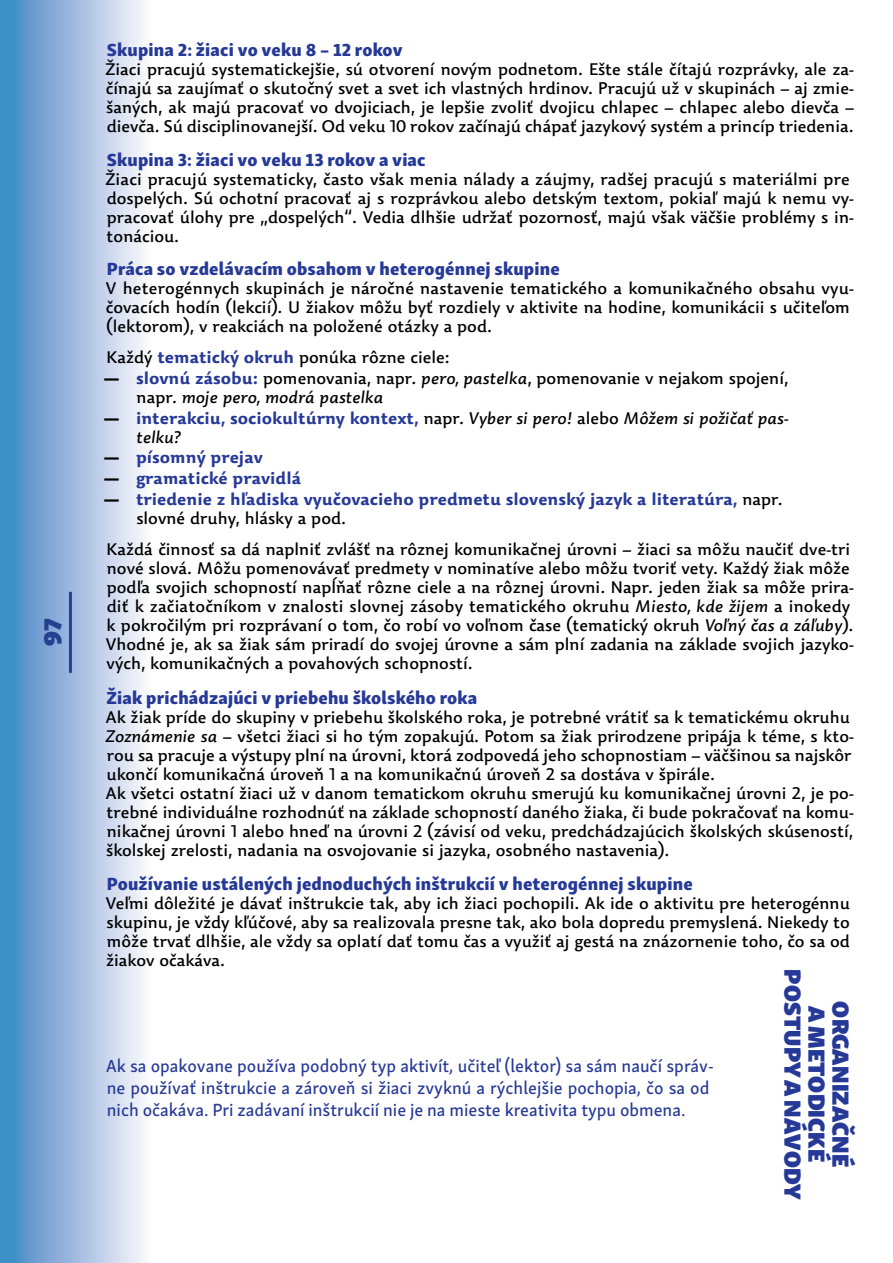
<style>
.page{position:relative;width:893px;height:1263px;background:#fff}
.page>*{position:absolute;margin:0;border:0;box-sizing:border-box;transform-origin:0 0}
.t1{font:25.5px "Skolar Sans Latn Bl";color:#25408f}
.t2{font:24px/48px "Skolar Sans Latn Bl";letter-spacing:.01em;color:#263997;text-align:center}
.t3{font:18px "Skolar Sans Latn Eb";letter-spacing:.01em;color:#263997}
.t4{font:18px/21.6px "Skolar Sans Latn Me";color:#263997}
.t5{font:16.5px/19px "Dederon Sans";color:#000}
.t6{font:700 16.5px/18.9px "Dederon Sans";color:#263997}
.t7{font:italic 16.5px/19px "Dederon Sans";color:#000}
.s1{font-weight:700;color:#263997}
.s2{font-family:"Skolar Sans Latn Eb";font-size:18px}
.s3{font-style:italic}
.s4{font-family:"Skolar Sans Latn Eb";font-style:normal;font-size:18px}
.s5{font-weight:700;font-style:normal;color:#263997}
.s6{font-style:normal}
.s7{font-family:"Skolar Sans Latn Eb";font-weight:400;font-size:18px;color:#000}
.s8{font-weight:400;color:#000}
</style>
<div class="page">
<svg style="left:0;top:0;width:144px;height:1263px;background:#95b7dd"></svg>
<hr style="left:69px;top:592px;width:3px;height:81px;background:#25408f">
<h1 class="t1" style="left:30px;top:646px;width:29px;rotate:-90deg">97</h1>
<p class="t3" style="left:107px;top:35px;width:297px">Skupina 2: žiaci vo veku 8 – 12 rokov</p>
<p class="t5" style="left:106px;top:60px;width:750px;text-align:justify">Žiaci pracujú systematickejšie, sú otvorení novým podnetom. Ešte stále čítajú rozprávky, ale za&shy;čínajú sa zaujímať o skutočný svet a svet ich vlastných hrdinov. Pracujú už v skupinách – aj zmie&shy;šaných, ak majú pracovať vo dvojiciach, je lepšie zvoliť dvojicu chlapec – chlapec alebo dievča – dievča. Sú disciplinovanejší. Od veku 10 rokov začínajú chápať jazykový systém a princíp triedenia.</p>
<p class="t3" style="left:107px;top:144px;width:320px">Skupina 3: žiaci vo veku 13 rokov a viac</p>
<p class="t5" style="left:106px;top:169px;width:750px">Žiaci pracujú systematicky, často však menia nálady a záujmy, radšej pracujú s materiálmi pre dospelých. Sú ochotní pracovať aj s rozprávkou alebo detským textom, pokiaľ majú k nemu vy&shy;pracovať úlohy pre „dospelých“. Vedia dlhšie udržať pozornosť, majú však väčšie problémy s in&shy;tonáciou.</p>
<p class="t3" style="left:107px;top:254px;width:454px">Práca so vzdelávacím obsahom v heterogénnej skupine</p>
<p class="t5" style="left:106px;top:279px;width:749px">V heterogénnych skupinách je náročné nastavenie tematického a komunikačného obsahu vyu&shy;čovacích hodín (lekcií). U žiakov môžu byť rozdiely v aktivite na hodine, komunikácii s učiteľom (lektorom), v reakciách na položené otázky a pod.</p>
<p class="t5" style="left:107px;top:348px;width:345px">Každý <span class="s1">tematický okruh</span> ponúka rôzne ciele:</p>
<p class="t5" style="left:137px;top:368px;width:653px;text-indent:-33px"><span class="s2">—</span> <span class="s1">slovnú zásobu:</span> pomenovania, napr. <span class="s3">pero, pastelka</span>, pomenovanie v nejakom spojení, napr. <span class="s3">moje pero, modrá pastelka</span></p>
<p class="t7" style="left:137px;top:408px;width:653px;text-indent:-33px"><span class="s4">—</span> <span class="s5">interakciu, sociokultúrny kontext,</span> <span class="s6">napr.</span> Vyber si pero! <span class="s6">alebo</span> Môžem si požičať pas&shy;telku?</p>
<p class="t6" style="left:104px;top:448px;width:161px"><span class="s7">—</span> písomný prejav</p>
<p class="t6" style="left:104px;top:468px;width:199px"><span class="s7">—</span> gramatické pravidlá</p>
<p class="t6" style="left:136px;top:489px;width:648px;text-indent:-33px"><span class="s7">—</span> triedenie z hľadiska vyučovacieho predmetu slovenský jazyk a literatúra, <span class="s8">napr. slovné druhy, hlásky a pod.</span></p>
<p class="t5" style="left:106px;top:540px;width:749px">Každá činnosť sa dá naplniť zvlášť na rôznej komunikačnej úrovni – žiaci sa môžu naučiť dve-tri nové slová. Môžu pomenovávať predmety v nominatíve alebo môžu tvoriť vety. Každý žiak môže podľa svojich schopností napĺňať rôzne ciele a na rôznej úrovni. Napr. jeden žiak sa môže prira&shy;diť k začiatočníkom v znalosti slovnej zásoby tematického okruhu <span class="s3">Miesto, kde žijem</span> a inokedy k pokročilým pri rozprávaní o tom, čo robí vo voľnom čase (tematický okruh <span class="s3">Voľný čas a záľuby</span>).<br>Vhodné je, ak sa žiak sám priradí do svojej úrovne a sám plní zadania na základe svojich jazyko&shy;vých, komunikačných a povahových schopností.</p>
<p class="t3" style="left:107px;top:682px;width:372px">Žiak prichádzajúci v priebehu školského roka</p>
<p class="t5" style="left:106px;top:707px;width:750px">Ak žiak príde do skupiny v priebehu školského roka, je potrebné vrátiť sa k tematickému okruhu <span class="s3">Zoznámenie sa</span> – všetci žiaci si ho tým zopakujú. Potom sa žiak prirodzene pripája k téme, s kto&shy;rou sa pracuje a výstupy plní na úrovni, ktorá zodpovedá jeho schopnostiam – väčšinou sa najskôr ukončí komunikačná úroveň 1 a na komunikačnú úroveň 2 sa dostáva v špirále.<br>Ak všetci ostatní žiaci už v danom tematickom okruhu smerujú ku komunikačnej úrovni 2, je po&shy;trebné individuálne rozhodnúť na základe schopností daného žiaka, či bude pokračovať na komu&shy;nikačnej úrovni 1 alebo hneď na úrovni 2 (závisí od veku, predchádzajúcich školských skúseností, školskej zrelosti, nadania na osvojovanie si jazyka, osobného nastavenia).</p>
<p class="t3" style="left:107px;top:868px;width:587px">Používanie ustálených jednoduchých inštrukcií v heterogénnej skupine</p>
<p class="t5" style="left:106px;top:893px;width:745px;text-align:justify">Veľmi dôležité je dávať inštrukcie tak, aby ich žiaci pochopili. Ak ide o aktivitu pre heterogénnu skupinu, je vždy kľúčové, aby sa realizovala presne tak, ako bola dopredu premyslená. Niekedy to môže trvať dlhšie, ale vždy sa oplatí dať tomu čas a využiť aj gestá na znázornenie toho, čo sa od žiakov očakáva.</p>
<p class="t4" style="left:106px;top:1054px;width:610px">Ak sa opakovane používa podobný typ aktivít, učiteľ (lektor) sa sám naučí správ&shy;ne používať inštrukcie a zároveň si žiaci zvyknú a rýchlejšie pochopia, čo sa od nich očakáva. Pri zadávaní inštrukcií nie je na mieste kreativita typu obmena.</p>
<h2 class="t2" style="left:867px;top:969px;width:232px;rotate:90deg">ORGANIZAČNÉ<br>POSTUPY A NÁVODY</h2>
<h2 class="t2" style="left:843px;top:1006px;width:157px;rotate:90deg">A METODICKÉ</h2>
</div>
